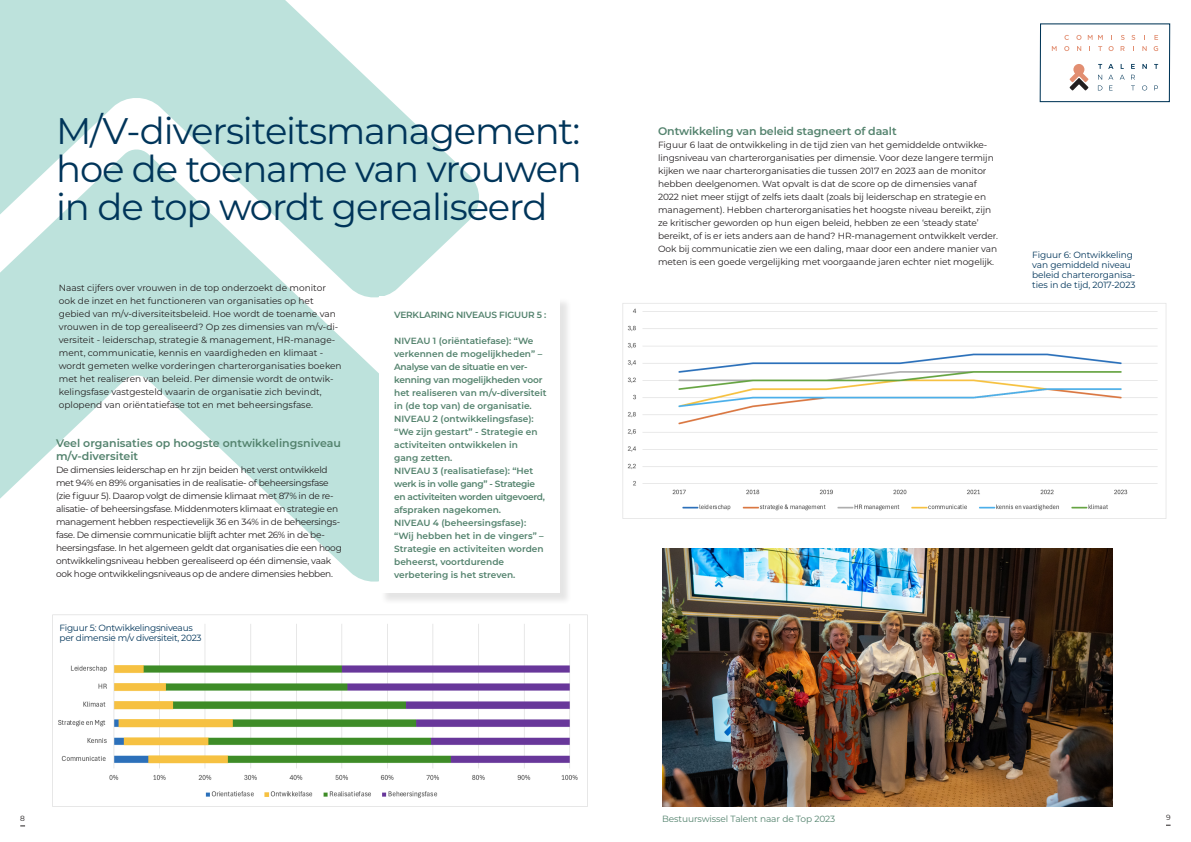
<style>
.page{position:relative;width:1191px;height:842px;background:#fff}
.page>*{position:absolute;margin:0;border:0;box-sizing:border-box;transform-origin:0 0}
.t1{font:37px/38px "Montserrat";letter-spacing:-.03em;color:#00355a;text-align:justify}
.Alineastijl_1{font:600 11px/13px "Montserrat";color:#53826d}
.Alineastijl_1-2{font:9px/13px "Montserrat";letter-spacing:-.01em;color:#231f20}
.Alineastijl_1-3{font:9px/13px "Montserrat";letter-spacing:-.03em;color:#231f20}
.t2{font:600 9px/13px "Montserrat";color:#53826d}
.groene_bijschriften{font:9px/10px "Montserrat";letter-spacing:-.02em;color:#00355a}
.t3{font:600 9px/13px "Montserrat";letter-spacing:-.03em;color:#53826d}
.t4{font:600 9px "Montserrat";letter-spacing:-.02em;color:#53826d}
.groene_bijschriften-2{font:9px "Montserrat";letter-spacing:-.01em;color:#53826d}
.t5{font:7.5px "Montserrat";color:#231f20}
</style>
<div class="page">
<svg style="left:1039px;top:23px;width:131px;height:80px"></svg>
<svg style="left:0;top:0;width:441px;height:148px;fill:#bde2dc"></svg>
<svg style="left:0;top:148px;width:479px;height:434px;fill:#bde2dc"></svg>
<div style="left:381px;top:298px;width:191px;height:308px;background:#231f20;opacity:.12"></div>
<div style="left:379px;top:296px;width:180px;height:297px;background:#fff"></div>
<img style="left:52px;top:614px;width:536px;height:193px">
<img style="left:622px;top:303px;width:545px;height:216px">
<img style="left:662px;top:549px;width:450px;height:257px">
<p class="t1" style="left:56px;top:110px;width:527px">M/V-diversiteitsmanagement: hoe de toename van vrouwen in de top wordt gerealiseerd</p>
<p class="Alineastijl_1-2" style="left:59px;top:281px;width:284px">Naast cijfers over vrouwen in de top onderzoekt de monitor ook de inzet en het functioneren van organisaties op het gebied van m/v-diversiteitsbeleid. Hoe wordt de toename van vrouwen in de top gerealiseerd? Op zes dimensies van m/v-di&shy;versiteit - leiderschap, strategie &amp; management, HR-manage&shy;ment, communicatie, kennis en vaardigheden en klimaat - wordt gemeten welke vorderingen charterorganisaties boeken met het realiseren van beleid. Per dimensie wordt de ontwik&shy;kelingsfase vastgesteld waarin de organisatie zich bevindt, oplopend van oriëntatiefase tot en met beheersingsfase.</p>
<p class="Alineastijl_1" style="left:56px;top:436px;width:286px">Veel organisaties op hoogste ontwikkelingsniveau m/v-diversiteit</p>
<p class="Alineastijl_1-3" style="left:56px;top:463px;width:287px">De dimensies leiderschap en hr zijn beiden het verst ontwikkeld met 94% en 89% organisaties in de realisatie- of beheersingsfase (zie figuur 5). Daarop volgt de dimensie klimaat met 87% in de re&shy;alisatie- of beheersingsfase. Middenmoters klimaat en strategie en management hebben respectievelijk 36 en 34% in de beheersings&shy;fase. De dimensie communicatie blijft achter met 26% in de be&shy;heersingsfase. In het algemeen geldt dat organisaties die een hoog ontwikkelingsniveau hebben gerealiseerd op één dimensie, vaak ook hoge ontwikkelingsniveaus op de andere dimensies hebben.</p>
<p class="groene_bijschriften" style="left:60px;top:622px;width:144px">Figuur 5: Ontwikkelingsniveaus per dimensie m/v diversiteit, 2023</p>
<p class="t4" style="left:394px;top:309px;width:154px">VERKLARING NIVEAUS FIGUUR 5 :</p>
<p class="t2" style="left:394px;top:334px;width:149px">NIVEAU 1 (oriëntatiefase): “We verkennen de mogelijkheden” –<br>Analyse van de situatie en ver-</p>
<p class="t4" style="left:394px;top:374px;width:150px">kenning van mogelijkheden voor</p>
<p class="t2" style="left:394px;top:386px;width:154px">het realiseren van m/v-diversiteit in (de top van) de organisatie.</p>
<p class="t2" style="left:394px;top:412px;width:145px">NIVEAU 2 (ontwikkelingsfase): “We zijn gestart” - Strategie en activiteiten ontwikkelen in</p>
<p class="t2" style="left:394px;top:451px;width:60px">gang zetten.</p>
<p class="t3" style="left:394px;top:464px;width:152px">NIVEAU 3 (realisatiefase): “Het werk is in volle gang” - Strategie en activiteiten worden uitgevoerd, afspraken nagekomen.</p>
<p class="t2" style="left:394px;top:516px;width:151px">NIVEAU 4 (beheersingsfase): “Wij hebben het in de vingers” –<br>Strategie en activiteiten worden beheerst, voortdurende</p>
<p class="t2" style="left:394px;top:568px;width:123px">verbetering is het streven.</p>
<p class="Alineastijl_1" style="left:658px;top:124px;width:240px">Ontwikkeling van beleid stagneert of daalt</p>
<p class="Alineastijl_1-2" style="left:658px;top:138px;width:341px">Figuur 6 laat de ontwikkeling in de tijd zien van het gemiddelde ontwikke&shy;lingsniveau van charterorganisaties per dimensie. Voor deze langere termijn kijken we naar charterorganisaties die tussen 2017 en 2023 aan de monitor hebben deelgenomen. Wat opvalt is dat de score op de dimensies vanaf 2022 niet meer stijgt of zelfs iets daalt (zoals bij leiderschap en strategie en management). Hebben charterorganisaties het hoogste niveau bereikt, zijn ze kritischer geworden op hun eigen beleid, hebben ze een ‘steady state’ bereikt, of is er iets anders aan de hand? HR-management ontwikkelt verder.<br>Ook bij communicatie zien we een daling, maar door een andere manier van meten is een goede vergelijking met voorgaande jaren echter niet mogelijk.</p>
<p class="groene_bijschriften" style="left:1032px;top:250px;width:105px">Figuur 6: Ontwikkeling van gemiddeld niveau beleid charterorganisa&shy;ties in de tijd, 2017-2023</p>
<p class="t5" style="left:20px;top:813px;width:6px">8</p>
<p class="groene_bijschriften-2" style="left:662px;top:812px;width:175px">Bestuurswissel Talent naar de Top 2023</p>
<p class="t5" style="left:1166px;top:812px;width:6px">9</p>
</div>
